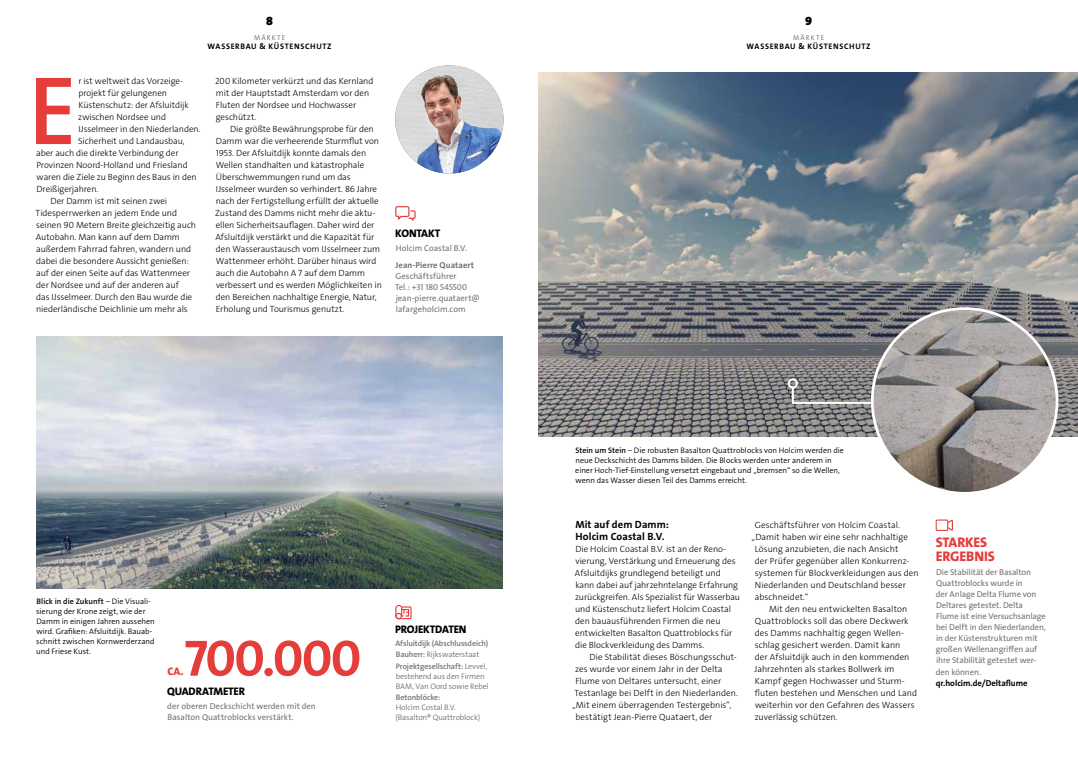
<style>
.page{position:relative;width:1078px;height:760px;background:#fff}
.page>*{position:absolute;margin:0;border:0;box-sizing:border-box;transform-origin:0 0}
.t1{font:97.9px "The Sans LP6 Se Bld";color:#e53d3a}
.t2{font:51.5px "The Sans LP7 Bld";letter-spacing:-.025em;color:#e53d3a}
.t3{font:14px/14px "The Sans LP8 Ex Bld";letter-spacing:-.005em;color:#e53d3a}
.t4{font:900 12px "The Sans LP9";color:#000}
.t5{font:11px "The Sans LP8 Ex Bld";letter-spacing:-.02em;color:#000}
.t6{font:11px "The Sans LP8 Ex Bld";color:#e53d3a}
.t7{font:10.5px/12px "The Sans LP7 Bld";letter-spacing:.01em;color:#000}
.t8{font:9px/12px "The Sans LP3 Lig";color:#000}
.t9{font:8.6px/11.1px "The Sans LP5 Plain";letter-spacing:-.005em;color:#75726f}
.t10{font:8.6px "The Sans LP7 Bld";color:#000}
.t11{font:8.6px "The Sans LP7 Bld";letter-spacing:.005em;color:#75726f}
.t12{font:8px/10px "The Sans LP4 Se Lig";color:#000}
.t13{font:8px/10px "The Sans LP4 Se Lig";letter-spacing:-.01em;color:#75726f}
.t14{font:8px "The Sans LP6 Se Bld";letter-spacing:-.01em;color:#75726f}
.t15{font:8px "The Sans LP7 Bld";letter-spacing:.08em;color:#000}
.t16{font:8px "The Sans LP6 Se Bld";color:#000}
.t17{font:7px "The Sans LP3 Lig";letter-spacing:.16em;color:#55524e}
.s1{font-family:"The Sans LP4 Se Lig"}
.s2{font-family:"The Sans LP6 Se Bld"}
</style>
<div class="page">
<svg style="left:948px;top:520px;width:4px;height:10px"></svg>
<div style="left:935px;top:519px;width:13px;height:12px;border:1px solid #e53d3a"></div>
<img style="left:539px;top:72px;width:538px;height:364px">
<svg style="left:395px;top:605px;width:16px;height:14px"></svg>
<div style="left:395px;top:613px;width:7px;height:6px;border:1px solid #e53d3a;border-radius:50%"></div>
<img style="left:36px;top:336px;width:467px;height:252px">
<svg style="left:395px;top:206px;width:20px;height:15px"></svg>
<img style="left:395px;top:65px;width:108px;height:109px;border-radius:54px">
<svg style="left:790px;top:385px;width:81px;height:20px;background:#8a8a8a"></svg>
<div style="left:787px;top:378px;width:10px;height:10px;border:2px solid #fff;border-radius:50%"></div>
<img style="left:872px;top:308px;width:184px;height:185px;border-radius:92px">
<h3 class="t4" style="left:266px;top:14px;width:8px">8</h3>
<p class="t17" style="left:254px;top:33px;width:33px">MÄRKTE</p>
<p class="t15" style="left:207px;top:41px;width:125px">WASSERBAU &amp; KÜSTENSCHUTZ</p>
<h1 class="t1" style="left:28px;top:48px;width:50px">E</h1>
<p class="t8" style="left:78px;top:75px;width:105px">r ist weltweit das Vorzeige-</p>
<p class="t8" style="left:78px;top:87px;width:90px">projekt für gelungenen</p>
<p class="t8" style="left:78px;top:99px;width:112px">Küstenschutz: der Afsluitdijk</p>
<p class="t8" style="left:78px;top:111px;width:89px">zwischen Nordsee und</p>
<p class="t8" style="left:78px;top:123px;width:124px">IJsselmeer in den Niederlanden.</p>
<p class="t8" style="left:78px;top:135px;width:108px">Sicherheit und Landausbau,</p>
<p class="t8" style="left:36px;top:147px;width:144px">aber auch die direkte Verbindung der</p>
<p class="t8" style="left:36px;top:159px;width:153px">Provinzen Noord-Holland und Friesland</p>
<p class="t8" style="left:36px;top:171px;width:162px">waren die Ziele zu Beginn des Baus in den</p>
<p class="t8" style="left:36px;top:183px;width:64px">Dreißigerjahren.</p>
<p class="t8" style="left:51px;top:195px;width:118px">Der Damm ist mit seinen zwei</p>
<p class="t8" style="left:36px;top:207px;width:143px">Tidesperrwerken an jedem Ende und</p>
<p class="t8" style="left:36px;top:219px;width:161px">seinen 90 Metern Breite gleichzeitig auch</p>
<p class="t8" style="left:36px;top:231px;width:145px">Autobahn. Man kann auf dem Damm</p>
<p class="t8" style="left:36px;top:243px;width:156px">außerdem Fahrrad fahren, wandern und</p>
<p class="t8" style="left:36px;top:255px;width:154px">dabei die besondere Aussicht genießen:</p>
<p class="t8" style="left:36px;top:267px;width:155px">auf der einen Seite auf das Wattenmeer</p>
<p class="t8" style="left:36px;top:279px;width:144px">der Nordsee und auf der anderen auf</p>
<p class="t8" style="left:36px;top:291px;width:157px">das IJsselmeer. Durch den Bau wurde die</p>
<p class="t8" style="left:36px;top:303px;width:153px">niederländische Deichlinie um mehr als</p>
<p class="t8" style="left:215px;top:75px;width:160px">200 Kilometer verkürzt und das Kernland mit der Hauptstadt Amsterdam vor den<br>Fluten der Nordsee und Hochwasser geschützt.</p>
<p class="t8" style="left:215px;top:123px;width:168px;text-indent:15px">Die größte Bewährungsprobe für den Damm war die verheerende Sturmflut von 1953. Der Afsluitdijk konnte damals den Wellen standhalten und katastrophale Überschwemmungen rund um das IJsselmeer wurden so verhindert. 86 Jahre nach der Fertigstellung erfüllt der aktuelle Zustand des Damms nicht mehr die aktu&shy;ellen Sicherheitsauflagen. Daher wird der Afsluitdijk verstärkt und die Kapazität für den Wasseraustausch vom IJsselmeer zum Wattenmeer erhöht. Darüber hinaus wird auch die Autobahn A 7 auf dem Damm verbessert und es werden Möglichkeiten in den Bereichen nachhaltige Energie, Natur, Erholung und Tourismus genutzt.</p>
<p class="t5" style="left:395px;top:226px;width:47px">KONTAKT</p>
<p class="t9" style="left:395px;top:242px;width:73px">Holcim Coastal B.V.</p>
<p class="t11" style="left:395px;top:259px;width:80px">Jean-Pierre Quataert</p>
<p class="t9" style="left:395px;top:270px;width:86px">Geschäftsführer<br>Tel.: +31 180 545500 jean-pierre.quataert@ lafargeholcim.com</p>
<p class="t16" style="left:37px;top:596px;width:115px">Blick in die Zukunft <span class="s1">– Die Visuali-</span></p>
<p class="t12" style="left:36px;top:606px;width:120px">sierung der Krone zeigt, wie der<br>Damm in einigen Jahren aussehen wird. Grafiken: Afsluitdijk. Bauab&shy;schnitt zwischen Kornwerderzand und Friese Kust.</p>
<h2 class="t2" style="left:184px;top:625px;width:178px">700.000</h2>
<p class="t5" style="left:167px;top:684px;width:79px">QUADRATMETER</p>
<p class="t9" style="left:167px;top:700px;width:150px">der oberen Deckschicht werden mit den<br>Basalton Quattroblocks verstärkt.</p>
<p class="t6" style="left:167px;top:664px;width:18px">CA.</p>
<p class="t5" style="left:395px;top:622px;width:73px">PROJEKTDATEN</p>
<p class="t14" style="left:395px;top:638px;width:94px">Afsluitdijk (Abschlussdeich)</p>
<p class="t13" style="left:396px;top:650px;width:85px"><span class="s2">Bauherr:</span> Rijkswaterstaat</p>
<p class="t14" style="left:396px;top:661px;width:93px">Projektgesellschaft: <span class="s1">Levvel,</span></p>
<p class="t13" style="left:395px;top:671px;width:95px">bestehend aus den Firmen<br>BAM, Van Oord sowie Rebel</p>
<p class="t14" style="left:396px;top:692px;width:46px">Betonblöcke:</p>
<p class="t13" style="left:395px;top:702px;width:86px">Holcim Costal B.V. (Basalton® Quattroblock)</p>
<h3 class="t4" style="left:804px;top:14px;width:8px">9</h3>
<p class="t17" style="left:792px;top:33px;width:33px">MÄRKTE</p>
<p class="t15" style="left:746px;top:41px;width:125px">WASSERBAU &amp; KÜSTENSCHUTZ</p>
<p class="t12" style="left:575px;top:445px;width:270px"><span class="s2">Stein um Stein</span> – Die robusten Basalton Quattroblocks von Holcim werden die neue Deckschicht des Damms bilden. Die Blocks werden unter anderem in einer Hoch-Tief-Einstellung versetzt eingebaut und „bremsen“ so die Wellen, wenn das Wasser diesen Teil des Damms erreicht.</p>
<p class="t7" style="left:575px;top:519px;width:95px">Mit auf dem Damm:<br>Holcim Coastal B.V.</p>
<p class="t8" style="left:575px;top:543px;width:167px">Die Holcim Coastal B.V. ist an der Reno&shy;vierung, Verstärkung und Erneuerung des Afsluitdijks grundlegend beteiligt und kann dabei auf jahrzehntelange Erfahrung zurückgreifen. Als Spezialist für Wasserbau und Küstenschutz liefert Holcim Coastal den bauausführenden Firmen die neu entwickelten Basalton Quattroblocks für die Blockverkleidung des Damms.</p>
<p class="t8" style="left:589px;top:651px;width:149px">Die Stabilität dieses Böschungsschut-</p>
<p class="t8" style="left:575px;top:663px;width:149px">zes wurde vor einem Jahr in der Delta</p>
<p class="t8" style="left:575px;top:675px;width:147px">Flume von Deltares untersucht, einer</p>
<p class="t8" style="left:574px;top:687px;width:165px">Testanlage bei Delft in den Niederlanden.</p>
<p class="t8" style="left:572px;top:699px;width:161px">„Mit einem überragenden Testergebnis“,</p>
<p class="t8" style="left:575px;top:711px;width:138px">bestätigt Jean-Pierre Quataert, der</p>
<p class="t8" style="left:754px;top:519px;width:147px">Geschäftsführer von Holcim Coastal.</p>
<p class="t8" style="left:751px;top:531px;width:158px">„Damit haben wir eine sehr nachhaltige</p>
<p class="t8" style="left:754px;top:543px;width:145px">Lösung anzubieten, die nach Ansicht</p>
<p class="t8" style="left:754px;top:555px;width:155px">der Prüfer gegenüber allen Konkurrenz-</p>
<p class="t8" style="left:754px;top:567px;width:165px">systemen für Blockverkleidungen aus den</p>
<p class="t8" style="left:754px;top:579px;width:152px">Niederlanden und Deutschland besser</p>
<p class="t8" style="left:754px;top:591px;width:55px">abschneidet.“</p>
<p class="t8" style="left:768px;top:603px;width:140px">Mit den neu entwickelten Basalton</p>
<p class="t8" style="left:754px;top:615px;width:155px">Quattroblocks soll das obere Deckwerk</p>
<p class="t8" style="left:754px;top:627px;width:151px">des Damms nachhaltig gegen Wellen-</p>
<p class="t8" style="left:754px;top:639px;width:147px">schlag gesichert werden. Damit kann</p>
<p class="t8" style="left:754px;top:651px;width:156px">der Afsluitdijk auch in den kommenden</p>
<p class="t8" style="left:754px;top:663px;width:141px">Jahrzehnten als starkes Bollwerk im</p>
<p class="t8" style="left:754px;top:675px;width:150px">Kampf gegen Hochwasser und Sturm-</p>
<p class="t8" style="left:754px;top:687px;width:164px">fluten bestehen und Menschen und Land</p>
<p class="t8" style="left:755px;top:699px;width:161px">weiterhin vor den Gefahren des Wassers</p>
<p class="t8" style="left:754px;top:711px;width:85px">zuverlässig schützen.</p>
<h3 class="t3" style="left:935px;top:535px;width:61px">STARKES<br>ERGEBNIS</h3>
<p class="t9" style="left:935px;top:566px;width:112px">Die Stabilität der Basalton<br>Quattroblocks wurde in<br>der Anlage Delta Flume von<br>Deltares getestet. Delta<br>Flume ist eine Versuchsanlage bei Delft in den Niederlanden, in der Küstenstrukturen mit großen Wellenangriffen auf ihre Stabilität getestet wer&shy;den können.</p>
<p class="t10" style="left:935px;top:677px;width:93px">qr.holcim.de/Deltaflume</p>
</div>
